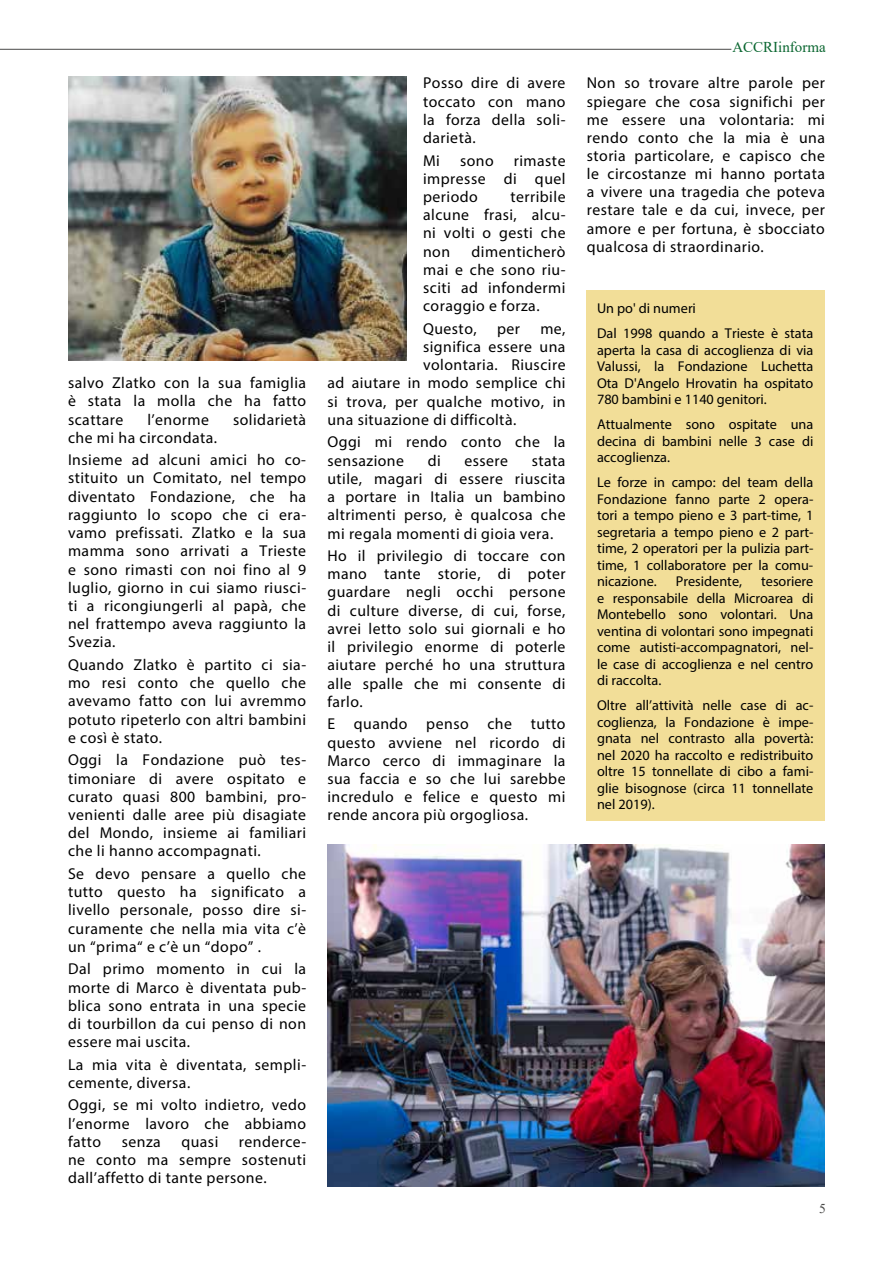
<style>
.page{position:relative;width:893px;height:1263px;background:#fff}
.page>*{position:absolute;margin:0;border:0;box-sizing:border-box;transform-origin:0 0}
.t1{font:15.75px/18.1px "Myriad Pro";letter-spacing:.03em;color:#000;text-align:justify}
.t2{font:15px "Times New Roman";color:#0b6731}
.t3{font:14.25px/16.5px "Myriad Pro";color:#000;text-align:justify}
.t4{font:13.5px "Times New Roman";color:#4a4a49}
</style>
<div class="page">
<div style="left:587px;top:290px;width:238px;height:531px;background:#f2de98"></div>
<img style="left:68px;top:77px;width:338px;height:283px">
<img style="left:327px;top:844px;width:498px;height:342px">
<hr style="left:0;top:49px;width:731px;height:1px;background:#4a4a49">
<p class="t1" style="left:68px;top:373px;width:240px">salvo Zlatko con la sua famiglia è stata la molla che ha fatto scattare</p>
<p class="t1" style="left:147px;top:410px;width:63px">l’enorme</p>
<p class="t1" style="left:233px;top:410px;width:75px">solidarietà</p>
<p class="t1" style="left:68px;top:426px;width:240px;line-height:22.5px">che mi ha circondata.<br>Insieme ad alcuni amici ho co-</p>
<p class="t1" style="left:68px;top:469px;width:240px">stituito un Comitato, nel tempo diventato Fondazione, che ha raggiunto lo scopo che ci era&shy;vamo prefissati. Zlatko e la sua mamma sono arrivati a Trieste e sono rimasti con noi fino al 9 luglio, giorno in cui siamo riusci&shy;ti a ricongiungerli al papà, che nel frattempo aveva raggiunto la Svezia.</p>
<p class="t1" style="left:68px;top:655px;width:240px">Quando Zlatko è partito ci sia&shy;mo resi conto che quello che avevamo fatto con lui avremmo potuto ripeterlo con altri bambini e così è stato.</p>
<p class="t1" style="left:68px;top:751px;width:240px">Oggi la Fondazione può tes&shy;timoniare di avere ospitato e curato quasi 800 bambini, pro&shy;venienti dalle aree più disagiate del Mondo, insieme ai familiari che li hanno accompagnati.</p>
<p class="t1" style="left:68px;top:864px;width:240px">Se devo pensare a quello che tutto questo ha significato a livello personale, posso dire si&shy;curamente che nella mia vita c’è un “prima“ e c’è un “dopo” .</p>
<p class="t1" style="left:68px;top:960px;width:240px">Dal primo momento in cui la morte di Marco è diventata pub&shy;blica sono entrata in una specie di tourbillon da cui penso di non essere mai uscita.</p>
<p class="t1" style="left:68px;top:1055px;width:240px">La mia vita è diventata, sempli&shy;cemente, diversa.</p>
<p class="t1" style="left:68px;top:1096px;width:240px">Oggi, se mi volto indietro, vedo l’enorme lavoro che abbiamo fatto</p>
<p class="t1" style="left:68px;top:1132px;width:240px;text-indent:171px">renderce&shy;ne conto ma sempre sostenuti dall’affetto di tante persone.</p>
<p class="t1" style="left:122px;top:1132px;width:41px">senza</p>
<p class="t1" style="left:181px;top:1132px;width:38px">quasi</p>
<p class="t1" style="left:423px;top:74px;width:144px">Posso dire di avere toccato con mano la forza della soli&shy;darietà.</p>
<p class="t1" style="left:423px;top:151px;width:18px">Mi</p>
<p class="t1" style="left:460px;top:151px;width:35px">sono</p>
<p class="t1" style="left:423px;top:151px;width:144px;text-indent:91px">rimaste impresse di quel periodo</p>
<p class="t1" style="left:423px;top:187px;width:144px;text-indent:87px">terribile alcune frasi, alcu&shy;ni volti o gesti che non</p>
<p class="t1" style="left:423px;top:242px;width:144px;text-indent:49px">dimenticherò mai e che sono riu&shy;sciti ad infondermi coraggio e forza.</p>
<p class="t1" style="left:423px;top:319px;width:55px">Questo,</p>
<p class="t1" style="left:497px;top:319px;width:24px">per</p>
<p class="t1" style="left:540px;top:319px;width:27px">me,</p>
<p class="t1" style="left:423px;top:337px;width:144px">significa essere una</p>
<p class="t1" style="left:423px;top:356px;width:144px">volontaria. Riuscire</p>
<p class="t1" style="left:327px;top:374px;width:240px">ad aiutare in modo semplice chi</p>
<p class="t1" style="left:327px;top:392px;width:240px">si trova, per qualche motivo, in</p>
<p class="t1" style="left:327px;top:410px;width:190px">una situazione di difficoltà.</p>
<p class="t1" style="left:327px;top:433px;width:240px">Oggi mi rendo conto che la sensazione</p>
<p class="t1" style="left:428px;top:451px;width:15px">di</p>
<p class="t1" style="left:464px;top:451px;width:45px">essere</p>
<p class="t1" style="left:327px;top:451px;width:240px;text-indent:204px">stata utile, magari di essere riuscita a portare in Italia un bambino altrimenti perso, è qualcosa che mi regala momenti di gioia vera.</p>
<p class="t1" style="left:327px;top:546px;width:240px">Ho il privilegio di toccare con mano tante storie, di poter guardare negli occhi persone di culture diverse, di cui, forse, avrei letto solo sui giornali e ho il privilegio enorme di poterle aiutare perché ho una struttura alle spalle che mi consente di farlo.</p>
<p class="t1" style="left:327px;top:715px;width:240px">E quando penso che tutto questo avviene nel ricordo di Marco cerco di immaginare la sua faccia e so che lui sarebbe incredulo e felice e questo mi rende ancora più orgogliosa.</p>
<p class="t2" style="left:732px;top:37px;width:95px">ACCRIinforma</p>
<p class="t1" style="left:587px;top:74px;width:240px">Non so trovare altre parole per spiegare che cosa significhi per me essere una volontaria: mi rendo conto che la mia è una storia particolare, e capisco che le circostanze mi hanno portata a vivere una tragedia che poteva restare tale e da cui, invece, per amore e per fortuna, è sbocciato qualcosa di straordinario.</p>
<p class="t3" style="left:597px;top:295px;width:218px;line-height:25px">Un po' di numeri<br>Dal 1998 quando a Trieste è stata</p>
<p class="t3" style="left:597px;top:341px;width:218px">aperta la casa di accoglienza di via Valussi, la Fondazione Luchetta Ota D'Angelo Hrovatin ha ospitato 780 bambini e 1140 genitori.</p>
<p class="t3" style="left:597px;top:416px;width:218px">Attualmente sono ospitate una decina di bambini nelle 3 case di accoglienza.</p>
<p class="t3" style="left:597px;top:474px;width:218px">Le forze in campo: del team della Fondazione fanno parte 2 opera&shy;tori a tempo pieno e 3 part-time, 1 segretaria a tempo pieno e 2 part&shy;time, 2 operatori per la pulizia part&shy;time, 1 collaboratore per la comu&shy;nicazione.</p>
<p class="t3" style="left:676px;top:573px;width:68px">Presidente,</p>
<p class="t3" style="left:597px;top:573px;width:218px;text-indent:164px">tesoriere e responsabile della Microarea di Montebello sono volontari. Una ventina di volontari sono impegnati come autisti-accompagnatori, nel&shy;le case di accoglienza e nel centro di raccolta.</p>
<p class="t3" style="left:597px;top:697px;width:218px">Oltre all’attività nelle case di ac&shy;coglienza, la Fondazione è impe&shy;gnata nel contrasto alla povertà: nel 2020 ha raccolto e redistribuito oltre 15 tonnellate di cibo a fami&shy;glie bisognose (circa 11 tonnellate nel 2019).</p>
<p class="t4" style="left:819px;top:1199px;width:8px">5</p>
</div>
